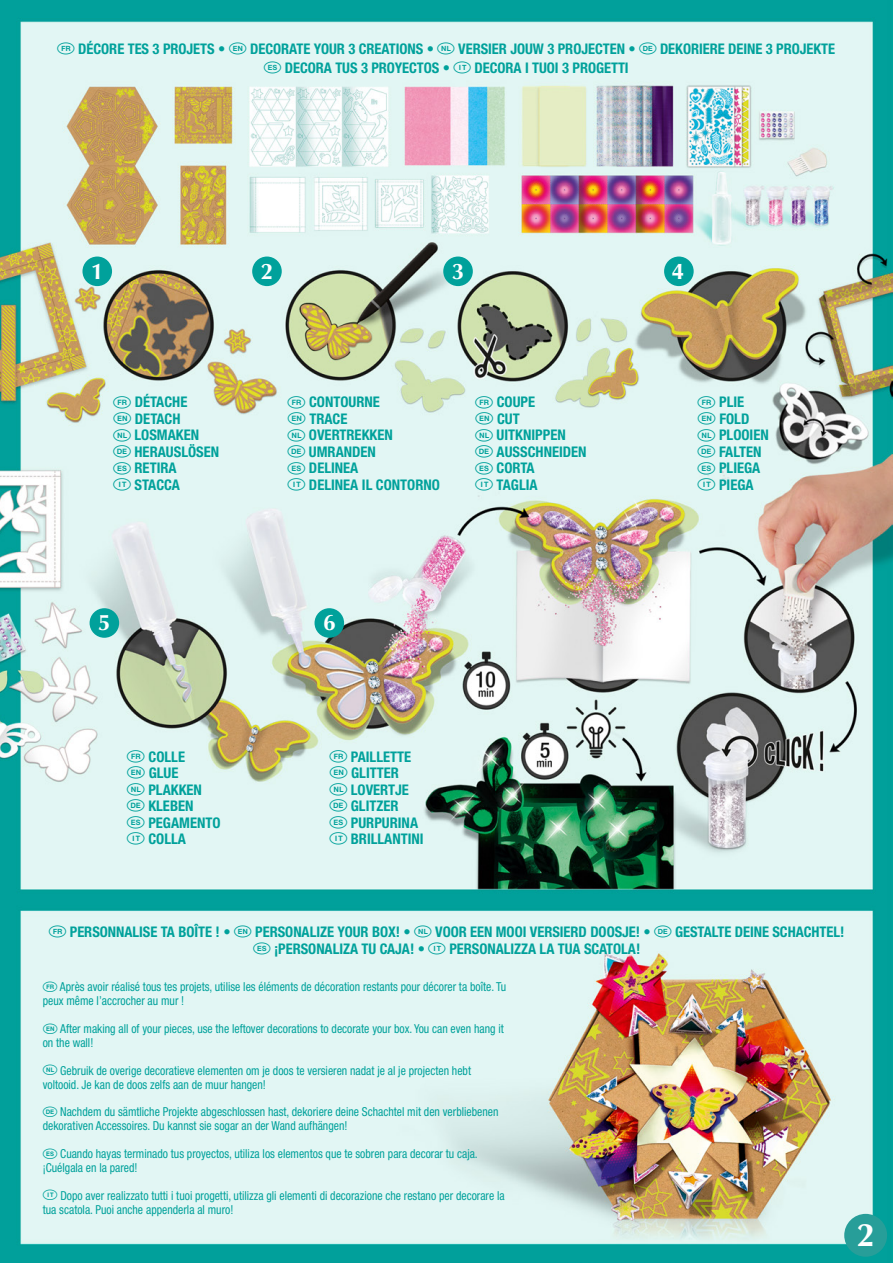
<style>
.page{position:relative;width:893px;height:1263px;background:#fff}
.page>*{position:absolute;margin:0;border:0;box-sizing:border-box;transform-origin:0 0}
.t1{font:700 32.55px "Optima";color:#fff}
.t2{font:700 22.5px "Optima";color:#fff}
.t3{font:700 condensed 14.7px/16.5px "Helvetica Neue LT Std";color:#00a19b}
.t4{font:condensed 12.3px/14px "Helvetica Neue LT Std";color:#00a19b;scale:.95 1}
.s1{font-weight:500}
</style>
<div class="page">
<img style="left:0;top:0;width:893px;height:1263px">
<div style="left:844px;top:1214px;width:43px;height:43px;background:#279e99;border-radius:50%"></div>
<div style="left:82px;top:257px;width:30px;height:29px;background:#00a19b;border-radius:50%"></div>
<div style="left:252px;top:257px;width:30px;height:29px;background:#00a19b;border-radius:50%"></div>
<div style="left:443px;top:257px;width:30px;height:29px;background:#00a19b;border-radius:50%"></div>
<div style="left:90px;top:608px;width:29px;height:30px;background:#00a19b;border-radius:50%"></div>
<div style="left:664px;top:257px;width:30px;height:29px;background:#00a19b;border-radius:50%"></div>
<div style="left:315px;top:608px;width:29px;height:30px;background:#00a19b;border-radius:50%"></div>
<svg style="left:113px;top:429px;width:18px;height:29px"></svg>
<svg style="left:288px;top:429px;width:17px;height:29px"></svg>
<svg style="left:475px;top:429px;width:18px;height:29px"></svg>
<svg style="left:698px;top:429px;width:17px;height:29px"></svg>
<svg style="left:127px;top:783px;width:18px;height:29px"></svg>
<svg style="left:330px;top:783px;width:17px;height:29px"></svg>
<svg style="left:414px;top:925px;width:18px;height:12px"></svg>
<svg style="left:654px;top:925px;width:17px;height:12px"></svg>
<svg style="left:437px;top:42px;width:18px;height:12px"></svg>
<svg style="left:639px;top:42px;width:17px;height:12px"></svg>
<svg style="left:43px;top:1065px;width:14px;height:10px"></svg>
<svg style="left:43px;top:1106px;width:14px;height:11px"></svg>
<p class="t3" style="left:57px;top:40px;width:378px"><sup>·</sup> DÉCORE TES 3 PROJETS <span class="s1">•</span> <sup>Ê</sup> DECORATE YOUR 3 CREATIONS <span class="s1">•</span></p>
<p class="t3" style="left:458px;top:40px;width:179px">VERSIER JOUW 3 PROJECTEN <span class="s1">•</span></p>
<p class="t3" style="left:660px;top:40px;width:177px">DEKORIERE DEINE 3 PROJEKTE</p>
<p class="t3" style="left:264px;top:59px;width:366px"><sup>∑</sup> DECORA TUS 3 PROYECTOS <span class="s1">•</span> <sup>ï</sup> DECORA I TUOI 3 PROGETTI</p>
<h2 class="t2" style="left:91px;top:258px;width:14px">1</h2>
<h2 class="t2" style="left:261px;top:258px;width:14px">2</h2>
<h2 class="t2" style="left:452px;top:258px;width:14px">3</h2>
<p class="t3" style="left:113px;top:394px;width:76px"><sup>·</sup> DÉTACHE</p>
<p class="t3" style="left:113px;top:410px;width:69px"><sup>Ê</sup> DETACH</p>
<p class="t3" style="left:135px;top:427px;width:66px">LOSMAKEN</p>
<p class="t3" style="left:135px;top:443px;width:86px">HERAUSLÖSEN</p>
<p class="t3" style="left:113px;top:460px;width:65px"><sup>∑</sup> RETIRA</p>
<p class="t3" style="left:113px;top:476px;width:68px"><sup>ï</sup> STACCA</p>
<p class="t3" style="left:287px;top:394px;width:94px"><sup>·</sup> CONTOURNE<br><sup>Ê</sup> TRACE</p>
<p class="t3" style="left:309px;top:427px;width:85px">OVERTREKKEN</p>
<p class="t3" style="left:309px;top:443px;width:69px">UMRANDEN</p>
<p class="t3" style="left:287px;top:460px;width:72px"><sup>∑</sup> DELINEA</p>
<p class="t3" style="left:287px;top:476px;width:154px"><sup>ï</sup> DELINEA IL CONTORNO</p>
<p class="t3" style="left:475px;top:394px;width:62px"><sup>·</sup> COUPE<br><sup>Ê</sup> CUT</p>
<p class="t3" style="left:497px;top:427px;width:71px">UITKNIPPEN</p>
<p class="t3" style="left:497px;top:443px;width:92px">AUSSCHNEIDEN</p>
<p class="t3" style="left:475px;top:460px;width:61px"><sup>∑</sup> CORTA</p>
<p class="t3" style="left:475px;top:476px;width:64px"><sup>ï</sup> TAGLIA</p>
<h2 class="t2" style="left:672px;top:258px;width:14px">4</h2>
<p class="t3" style="left:698px;top:394px;width:48px"><sup>·</sup> PLIE</p>
<p class="t3" style="left:698px;top:410px;width:53px"><sup>Ê</sup> FOLD</p>
<p class="t3" style="left:719px;top:427px;width:51px">PLOOIEN</p>
<p class="t3" style="left:719px;top:443px;width:44px">FALTEN</p>
<p class="t3" style="left:698px;top:460px;width:64px"><sup>∑</sup> PLIEGA</p>
<p class="t3" style="left:698px;top:476px;width:58px"><sup>ï</sup> PIEGA</p>
<h2 class="t2" style="left:98px;top:609px;width:14px">5</h2>
<h2 class="t2" style="left:323px;top:609px;width:14px">6</h2>
<p class="t3" style="left:127px;top:748px;width:60px"><sup>·</sup> COLLE</p>
<p class="t3" style="left:127px;top:764px;width:53px"><sup>Ê</sup> GLUE</p>
<p class="t3" style="left:148px;top:781px;width:55px">PLAKKEN</p>
<p class="t3" style="left:148px;top:797px;width:47px">KLEBEN</p>
<p class="t3" style="left:127px;top:814px;width:95px"><sup>∑</sup> PEGAMENTO</p>
<p class="t3" style="left:127px;top:830px;width:61px"><sup>ï</sup> COLLA</p>
<p class="t3" style="left:329px;top:748px;width:83px"><sup>·</sup> PAILLETTE</p>
<p class="t3" style="left:329px;top:764px;width:71px"><sup>Ê</sup> GLITTER</p>
<p class="t3" style="left:351px;top:781px;width:60px">LOVERTJE</p>
<p class="t3" style="left:351px;top:797px;width:49px">GLITZER</p>
<p class="t3" style="left:329px;top:814px;width:90px"><sup>∑</sup> PURPURINA</p>
<p class="t3" style="left:329px;top:830px;width:96px"><sup>ï</sup> BRILLANTINI</p>
<p class="t3" style="left:49px;top:923px;width:363px"><sup>·</sup> PERSONNALISE TA BOÎTE ! <span class="s1">•</span> <sup>Ê</sup> PERSONALIZE YOUR BOX! <span class="s1">•</span></p>
<p class="t3" style="left:435px;top:923px;width:217px">VOOR EEN MOOI VERSIERD DOOSJE! <span class="s1">•</span></p>
<p class="t3" style="left:675px;top:923px;width:171px">GESTALTE DEINE SCHACHTEL!</p>
<p class="t3" style="left:253px;top:941px;width:389px"><sup>∑</sup> ¡PERSONALIZA TU CAJA! <span class="s1">•</span> <sup>ï</sup> PERSONALIZZA LA TUA SCATOLA!</p>
<p class="t4" style="left:43px;top:980px;width:489px"><sup>·</sup> Après avoir réalisé tous tes projets, utilise les éléments de décoration restants pour décorer ta boîte. Tu peux même l’accrocher au mur !</p>
<p class="t4" style="left:43px;top:1021px;width:487px"><sup>Ê</sup> After making all of your pieces, use the leftover decorations to decorate your box. You can even hang it on the wall!</p>
<p class="t4" style="left:43px;top:1063px;width:452px;text-indent:17px">Gebruik de overige decoratieve elementen om je doos te versieren nadat je al je projecten hebt voltooid. Je kan de doos zelfs aan de muur hangen!</p>
<p class="t4" style="left:43px;top:1105px;width:481px;text-indent:17px">Nachdem du sämtliche Projekte abgeschlossen hast, dekoriere deine Schachtel mit den verbliebenen dekorativen Accessoires. Du kannst sie sogar an der Wand aufhängen!</p>
<p class="t4" style="left:43px;top:1146px;width:459px"><sup>∑</sup> Cuando hayas terminado tus proyectos, utiliza los elementos que te sobren para decorar tu caja. ¡Cuélgala en la pared!</p>
<p class="t4" style="left:43px;top:1188px;width:488px"><sup>ï</sup> Dopo aver realizzato tutti i tuoi progetti, utilizza gli elementi di decorazione che restano per decorare la tua scatola. Puoi anche appenderla al muro!</p>
<h1 class="t1" style="left:857px;top:1216px;width:20px">2</h1>
</div>
